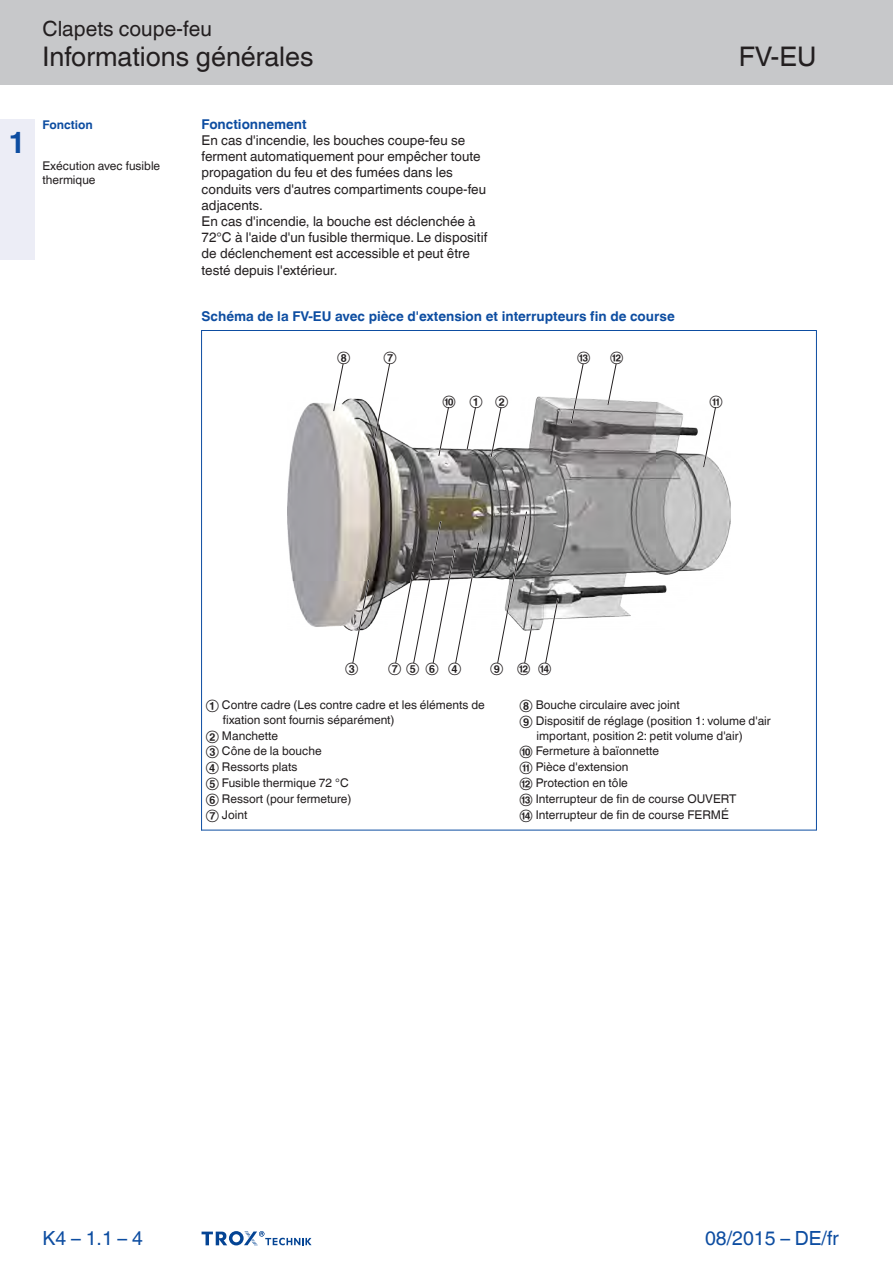
<style>
.page{position:relative;width:893px;height:1263px;background:#fff}
.page>*{position:absolute;margin:0;border:0;box-sizing:border-box;transform-origin:0 0}
.t1{font:700 30px "TROX Helvetica";color:#0d4da1}
.t2{font:27px "TROX Helvetica";color:#231f20}
.t3{font:21px "TROX Helvetica";color:#231f20}
.t4{font:19.5px "TROX Helvetica";color:#0d4da1}
.t5{font:13.5px/16.2px "TROX Helvetica";color:#231f20}
.t6{font:700 13.5px "TROX Helvetica";color:#0d4da1}
.t7{font:12px/15.8px "TROX Helvetica";color:#231f20}
.t8{font:700 12px "TROX Helvetica";color:#0d4da1}
</style>
<div class="page">
<div style="left:0;top:0;width:893px;height:85px;background:#c7c8ca"></div>
<div style="left:0;top:119px;width:34px;height:140px;background:#ecedf6"></div>
<svg style="left:202px;top:1231px;width:110px;height:15px"></svg>
<img style="left:288px;top:396px;width:442px;height:234px">
<svg style="left:351px;top:578px;width:19px;height:86px"></svg>
<svg style="left:489px;top:406px;width:14px;height:52px"></svg>
<svg style="left:465px;top:406px;width:12px;height:45px"></svg>
<svg style="left:372px;top:363px;width:19px;height:85px"></svg>
<svg style="left:332px;top:363px;width:13px;height:49px"></svg>
<svg style="left:437px;top:406px;width:13px;height:51px"></svg>
<svg style="left:394px;top:520px;width:86px;height:144px"></svg>
<svg style="left:702px;top:406px;width:15px;height:63px"></svg>
<svg style="left:606px;top:363px;width:12px;height:44px"></svg>
<svg style="left:544px;top:597px;width:16px;height:67px"></svg>
<svg style="left:570px;top:363px;width:15px;height:62px"></svg>
<hr style="left:201px;top:330px;width:1px;height:500px;background:#0d4da1">
<hr style="left:816px;top:330px;width:1px;height:500px;background:#0d4da1">
<hr style="left:201px;top:330px;width:615px;height:1px;background:#0d4da1">
<hr style="left:201px;top:830px;width:615px;height:1px;background:#0d4da1">
<svg style="left:495px;top:510px;width:39px;height:154px"></svg>
<h1 class="t1" style="left:8px;top:125px;width:19px">1</h1>
<h3 class="t3" style="left:43px;top:17px;width:171px">Clapets coupe-feu</h3>
<h2 class="t2" style="left:43px;top:41px;width:273px">Informations générales</h2>
<h2 class="t2" style="left:739px;top:41px;width:79px">FV-EU</h2>
<p class="t8" style="left:43px;top:117px;width:52px">Fonction</p>
<p class="t7" style="left:43px;top:159px;width:119px;line-height:14.4px">Exécution avec fusible thermique</p>
<p class="t6" style="left:202px;top:116px;width:107px">Fonctionnement</p>
<p class="t5" style="left:202px;top:132px;width:287px">En cas d'incendie, les bouches coupe-feu se ferment automatiquement pour empêcher toute propagation du feu et des fumées dans les conduits vers d'autres compartiments coupe-feu adjacents.<br>En cas d'incendie, la bouche est déclenchée à 72°C à l'aide d'un fusible thermique. Le dispositif de déclenchement est accessible et peut être testé depuis l'extérieur.</p>
<p class="t6" style="left:202px;top:308px;width:475px">Schéma de la FV-EU avec pièce d'extension et interrupteurs fin de course</p>
<p class="t7" style="left:337px;top:349px;width:15px">⑧</p>
<p class="t7" style="left:384px;top:349px;width:15px">⑦</p>
<p class="t7" style="left:442px;top:393px;width:15px">⑩</p>
<p class="t7" style="left:469px;top:393px;width:40px">① ②</p>
<p class="t7" style="left:577px;top:349px;width:15px">⑬</p>
<p class="t7" style="left:610px;top:349px;width:15px">⑫</p>
<p class="t7" style="left:709px;top:393px;width:15px">⑪</p>
<p class="t7" style="left:345px;top:660px;width:15px">③</p>
<p class="t7" style="left:448px;top:660px;width:15px">④</p>
<p class="t7" style="left:490px;top:660px;width:15px">⑨</p>
<p class="t7" style="left:388px;top:660px;width:52px">⑦⑤⑥</p>
<p class="t7" style="left:517px;top:660px;width:36px">⑫ ⑭</p>
<p class="t7" style="left:223px;top:698px;width:264px;line-height:14.4px;text-indent:-17px">① Contre cadre (Les contre cadre et les éléments de fixation sont fournis séparément)</p>
<p class="t7" style="left:206px;top:727px;width:147px">② Manchette<br>③ Cône de la bouche<br>④ Ressorts plats<br>⑤ Fusible thermique 72 °C<br>⑥ Ressort (pour fermeture)<br>⑦ Joint</p>
<p class="t7" style="left:520px;top:697px;width:253px">⑧ Bouche circulaire avec joint<br>⑨ Dispositif de réglage (position 1: volume d'air</p>
<p class="t7" style="left:520px;top:727px;width:225px;text-indent:17px">important, position 2: petit volume d'air) ⑩ Fermeture à baïonnette<br>⑪ Pièce d'extension<br>⑫ Protection en tôle<br>⑬ Interrupteur de fin de course OUVERT ⑭ Interrupteur de fin de course FERMÉ</p>
<h3 class="t4" style="left:43px;top:1227px;width:102px">K4 – 1.1 – 4</h3>
<h3 class="t4" style="left:705px;top:1227px;width:135px">08/2015 – DE/fr</h3>
</div>
